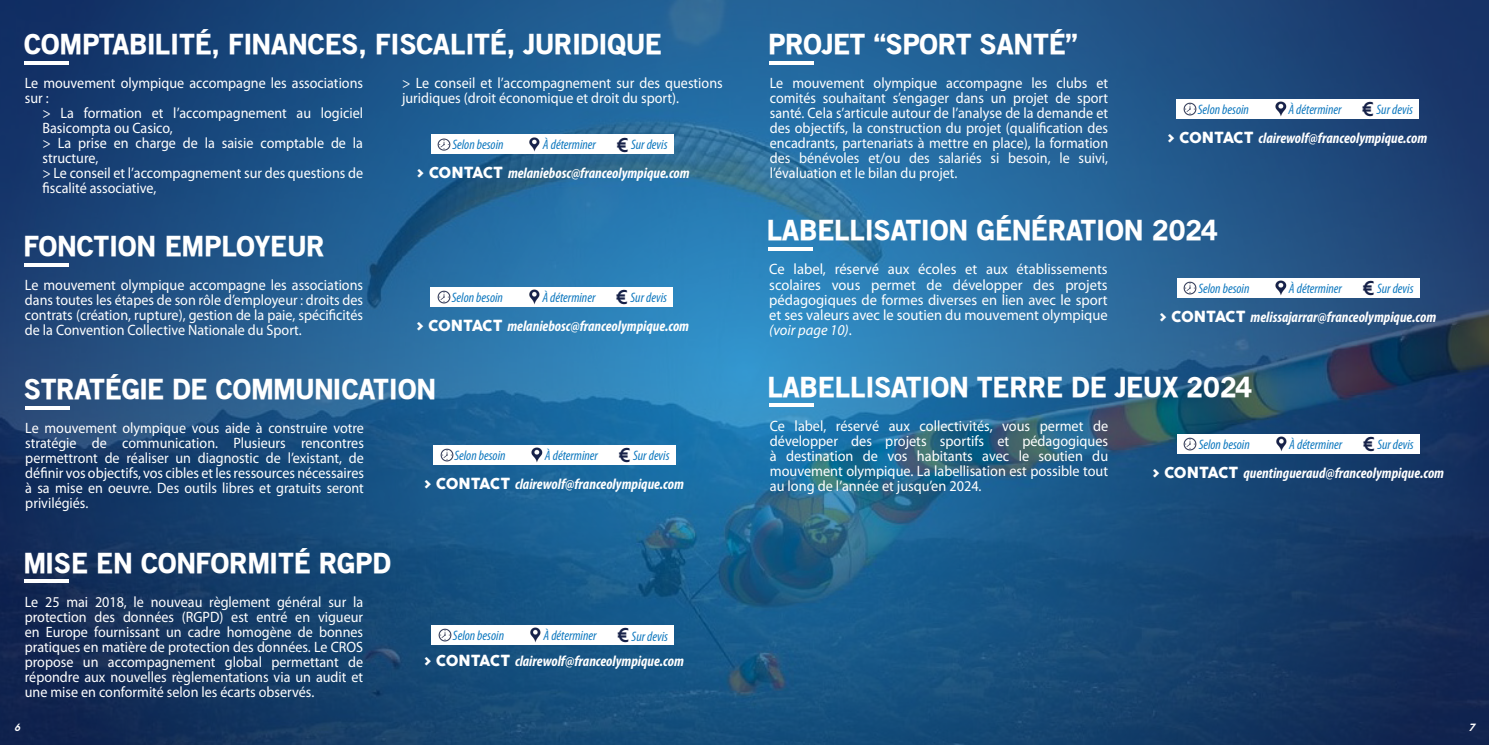
<style>
.page{position:relative;width:1489px;height:745px;background:#fff}
.page>*{position:absolute;margin:0;border:0;box-sizing:border-box;transform-origin:0 0}
.t1{font:900 27.5px "Old Sans";color:#fff}
.t2{font:700 18.75px "Ancillary";color:#162148}
.t3{font:15px/15px "Myriad Pro";color:#fff;text-align:justify;scale:.94 1}
.t4{font:italic 700 condensed 15px "Myriad Pro";color:#fff}
.t5{font:15px/15px "Myriad Pro";color:#fff;text-align:justify;scale:.95 1}
.t6{font:15px/15px "Myriad Pro";color:#fff;text-align:justify}
.t7{font:italic condensed 13.75px "Myriad Pro";color:#1079bf}
.t8{font:italic 300 10px "Cocogoose Pro";color:#fff}
.s1{font-family:"Cocogoose";font-weight:400;font-style:normal;font-stretch:normal}
.s2{font-style:italic}
</style>
<div class="page">
<img style="left:0;top:0;width:1488px;height:744px">
<div style="left:430px;top:135px;width:243px;height:19px;background:#fff"></div>
<div style="left:430px;top:287px;width:243px;height:19px;background:#fff"></div>
<div style="left:431px;top:624px;width:243px;height:20px;background:#fff"></div>
<div style="left:432px;top:444px;width:243px;height:20px;background:#fff"></div>
<div style="left:1175px;top:99px;width:243px;height:19px;background:#fff"></div>
<hr style="left:769px;top:61px;width:45px;height:3px;background:#fff">
<hr style="left:26px;top:406px;width:44px;height:3px;background:#fff">
<hr style="left:25px;top:61px;width:44px;height:3px;background:#fff">
<hr style="left:25px;top:263px;width:44px;height:3px;background:#fff">
<hr style="left:25px;top:579px;width:44px;height:3px;background:#fff">
<div style="left:1176px;top:278px;width:243px;height:19px;background:#fff"></div>
<hr style="left:768px;top:247px;width:44px;height:4px;background:#fff">
<div style="left:1176px;top:434px;width:243px;height:19px;background:#fff"></div>
<hr style="left:769px;top:403px;width:44px;height:4px;background:#fff">
<img style="left:529px;top:137px;width:11px;height:15px">
<img style="left:437px;top:138px;width:14px;height:13px">
<img style="left:529px;top:289px;width:11px;height:16px">
<img style="left:437px;top:290px;width:14px;height:14px">
<img style="left:531px;top:447px;width:12px;height:16px">
<img style="left:440px;top:448px;width:14px;height:13px">
<img style="left:530px;top:627px;width:11px;height:15px">
<img style="left:438px;top:628px;width:14px;height:13px">
<img style="left:1276px;top:436px;width:11px;height:16px">
<img style="left:1183px;top:437px;width:14px;height:14px">
<img style="left:1275px;top:280px;width:12px;height:16px">
<img style="left:1183px;top:281px;width:13px;height:13px">
<img style="left:1275px;top:101px;width:12px;height:16px">
<img style="left:1183px;top:102px;width:14px;height:14px">
<h1 class="t1" style="left:24px;top:27px;width:638px">COMPTABILITÉ, FINANCES, FISCALITÉ, JURIDIQUE</h1>
<p class="t3" style="left:25px;top:75px;width:361px">Le mouvement olympique accompagne les associations sur :</p>
<p class="t3" style="left:42px;top:105px;width:342px;text-align:left">&gt; La formation et l’accompagnement au logiciel Basicompta ou Casico,<br>&gt; La prise en charge de la saisie comptable de la structure,<br>&gt; Le conseil et l’accompagnement sur des questions de fiscalité associative,</p>
<h1 class="t1" style="left:23px;top:229px;width:302px">FONCTION EMPLOYEUR</h1>
<p class="t3" style="left:25px;top:277px;width:361px">Le mouvement olympique accompagne les associations dans toutes les étapes de son rôle d’employeur : droits des contrats (création, rupture), gestion de la paie, spécificités de la Convention Collective Nationale du Sport.</p>
<p class="t3" style="left:402px;top:75px;width:342px">&gt; Le conseil et l’accompagnement sur des questions juridiques (droit économique et droit du sport).</p>
<p class="t2" style="left:616px;top:132px;width:14px">€</p>
<p class="t7" style="left:452px;top:136px;width:53px">Selon besoin</p>
<p class="t7" style="left:543px;top:136px;width:55px">À déterminer</p>
<p class="t7" style="left:631px;top:136px;width:38px">Sur devis</p>
<p class="t4" style="left:417px;top:164px;width:274px"><span class="s1">&gt; CONTACT</span> melaniebosc@franceolympique.com</p>
<p class="t2" style="left:616px;top:284px;width:14px">€</p>
<p class="t7" style="left:452px;top:288px;width:53px">Selon besoin</p>
<p class="t7" style="left:542px;top:288px;width:55px">À déterminer</p>
<p class="t7" style="left:630px;top:288px;width:38px">Sur devis</p>
<p class="t4" style="left:417px;top:316px;width:274px"><span class="s1">&gt; CONTACT</span> melaniebosc@franceolympique.com</p>
<h1 class="t1" style="left:24px;top:372px;width:413px">STRATÉGIE DE COMMUNICATION</h1>
<p class="t3" style="left:25px;top:420px;width:362px">Le mouvement olympique vous aide à construire votre stratégie de communication. Plusieurs rencontres permettront de réaliser un diagnostic de l’existant, de définir vos objectifs, vos cibles et les ressources nécessaires à sa mise en oeuvre. Des outils libres et gratuits seront privilégiés.</p>
<h1 class="t1" style="left:23px;top:545px;width:369px">MISE EN CONFORMITÉ RGPD</h1>
<p class="t3" style="left:25px;top:593px;width:361px">Le 25 mai 2018, le nouveau règlement général sur la protection des données (RGPD) est entré en vigueur en Europe fournissant un cadre homogène de bonnes pratiques en matière de protection des données. Le CROS propose un accompagnement global permettant de répondre aux nouvelles règlementations via un audit et une mise en conformité selon les écarts observés.</p>
<p class="t8" style="left:14px;top:719px;width:8px">6</p>
<p class="t2" style="left:618px;top:442px;width:14px">€</p>
<p class="t7" style="left:454px;top:446px;width:53px">Selon besoin</p>
<p class="t7" style="left:545px;top:446px;width:55px">À déterminer</p>
<p class="t7" style="left:633px;top:446px;width:38px">Sur devis</p>
<p class="t4" style="left:424px;top:474px;width:261px"><span class="s1">&gt; CONTACT</span> clairewolf@franceolympique.com</p>
<p class="t2" style="left:617px;top:622px;width:14px">€</p>
<p class="t7" style="left:453px;top:626px;width:53px">Selon besoin</p>
<p class="t7" style="left:543px;top:626px;width:55px">À déterminer</p>
<p class="t7" style="left:631px;top:627px;width:38px">Sur devis</p>
<p class="t4" style="left:424px;top:651px;width:261px"><span class="s1">&gt; CONTACT</span> clairewolf@franceolympique.com</p>
<h1 class="t1" style="left:768px;top:27px;width:311px">PROJET “SPORT SANTÉ”</h1>
<p class="t3" style="left:769px;top:75px;width:361px">Le mouvement olympique accompagne les clubs et comités souhaitant s’engager dans un projet de sport santé. Cela s’articule autour de l’analyse de la demande et des objectifs, la construction du projet (qualification des encadrants, partenariats à mettre en place), la formation des bénévoles et/ou des salariés si besoin, le suivi, l’évaluation et le bilan du projet.</p>
<p class="t2" style="left:1361px;top:96px;width:14px">€</p>
<p class="t7" style="left:1197px;top:101px;width:53px">Selon besoin</p>
<p class="t7" style="left:1288px;top:101px;width:55px">À déterminer</p>
<p class="t7" style="left:1376px;top:101px;width:38px">Sur devis</p>
<p class="t4" style="left:1167px;top:128px;width:261px"><span class="s1">&gt; CONTACT</span> clairewolf@franceolympique.com</p>
<h1 class="t1" style="left:767px;top:213px;width:452px">LABELLISATION GÉNÉRATION 2024</h1>
<p class="t6" style="left:769px;top:261px;width:340px">Ce label, réservé aux écoles et aux établissements scolaires vous permet de développer des projets pédagogiques de formes diverses en lien avec le sport et ses valeurs avec le soutien du mouvement olympique <span class="s2">(voir page 10)</span>.</p>
<p class="t2" style="left:1362px;top:275px;width:14px">€</p>
<p class="t7" style="left:1198px;top:279px;width:53px">Selon besoin</p>
<p class="t7" style="left:1288px;top:279px;width:55px">À déterminer</p>
<p class="t7" style="left:1376px;top:279px;width:38px">Sur devis</p>
<p class="t4" style="left:1159px;top:307px;width:278px"><span class="s1">&gt; CONTACT</span> melissajarrar@franceolympique.com</p>
<h1 class="t1" style="left:767px;top:369px;width:486px">LABELLISATION TERRE DE JEUX 2024</h1>
<p class="t5" style="left:769px;top:418px;width:357px">Ce label, réservé aux collectivités, vous permet de développer des projets sportifs et pédagogiques à destination de vos habitants avec le soutien du mouvement olympique. La labellisation est possible tout au long de l’année et jusqu’en 2024.</p>
<p class="t2" style="left:1362px;top:432px;width:14px">€</p>
<p class="t7" style="left:1198px;top:436px;width:53px">Selon besoin</p>
<p class="t7" style="left:1289px;top:436px;width:55px">À déterminer</p>
<p class="t7" style="left:1377px;top:436px;width:38px">Sur devis</p>
<p class="t4" style="left:1152px;top:463px;width:293px"><span class="s1">&gt; CONTACT</span> quentingueraud@franceolympique.com</p>
<p class="t8" style="left:1468px;top:719px;width:8px">7</p>
</div>
